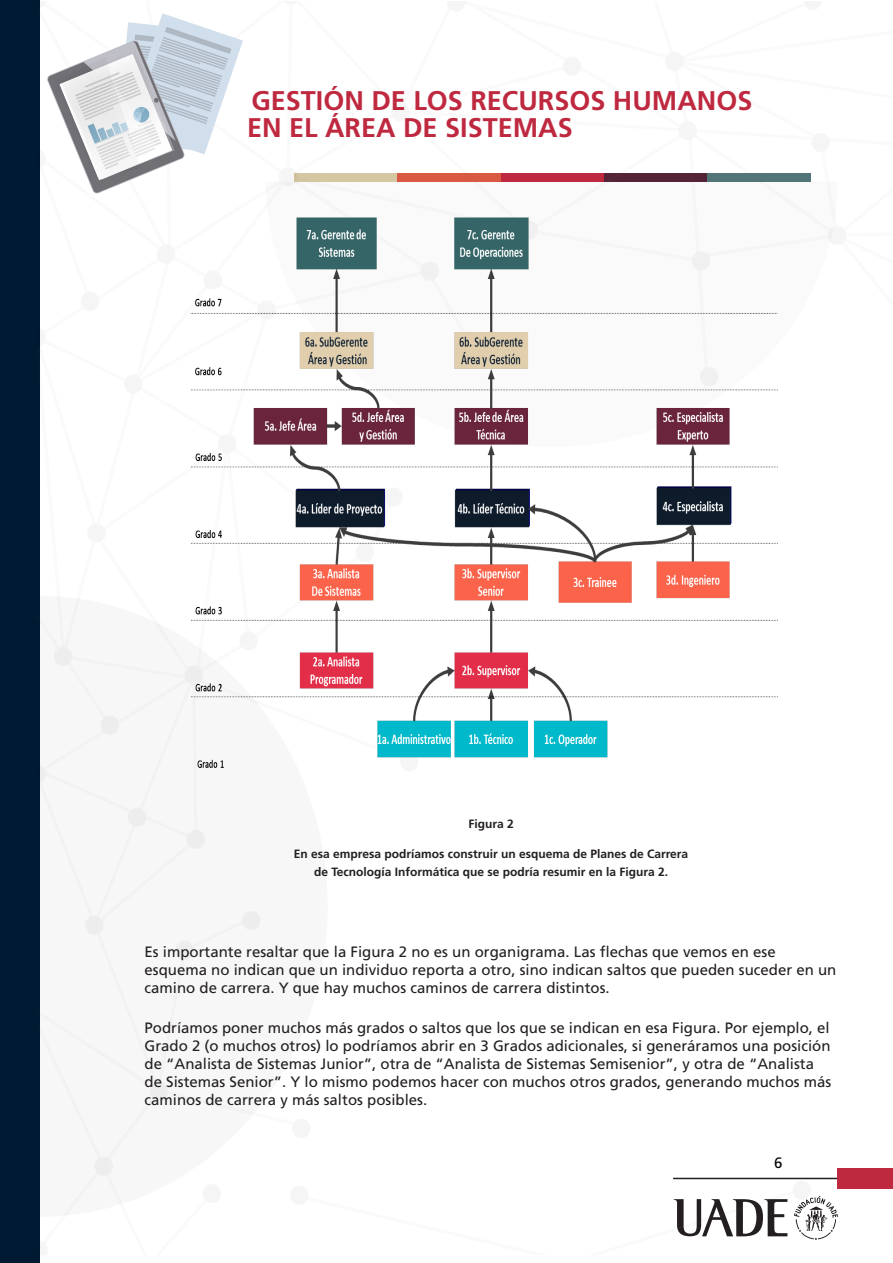
<style>
.page{position:relative;width:893px;height:1263px;background:#fff}
.page>*{position:absolute;margin:0;border:0;box-sizing:border-box;transform-origin:0 0}
.t1{font:700 27px/27px "Frutiger LT Std";color:#bf2940}
.Indice_Texto_-_Nivel{font:15px/18px "Frutiger LT Std";color:#231f20}
.t2{font:15px "Frutiger LT Std";color:#000}
.Indice_Texto_-_Nivel-2{font:700 12px/18px "Frutiger LT Std";color:#231f20;text-align:center}
</style>
<div class="page">
<div style="left:838px;top:1168px;width:55px;height:21px;background:#bf2940"></div>
<img style="left:0;top:1px;width:838px;height:1262px">
<svg style="left:47px;top:13px;width:196px;height:181px"></svg>
<img style="left:189px;top:216px;width:589px;height:562px">
<h1 class="t1" style="left:247px;top:87px;width:507px">GESTIÓN DE LOS RECURSOS HUMANOS<br>EN EL ÁREA DE SISTEMAS</h1>
<p class="Indice_Texto_-_Nivel-2" style="left:468px;top:815px;width:47px">Figura 2</p>
<p class="Indice_Texto_-_Nivel-2" style="left:294px;top:845px;width:396px">En esa empresa podríamos construir un esquema de Planes de Carrera de Tecnología Informática que se podría resumir en la Figura 2.</p>
<p class="Indice_Texto_-_Nivel" style="left:145px;top:942px;width:693px">Es importante resaltar que la Figura 2 no es un organigrama. Las flechas que vemos en ese esquema no indican que un individuo reporta a otro, sino indican saltos que pueden suceder en un camino de carrera. Y que hay muchos caminos de carrera distintos.</p>
<p class="Indice_Texto_-_Nivel" style="left:145px;top:1019px;width:688px">Podríamos poner muchos más grados o saltos que los que se indican en esa Figura. Por ejemplo, el Grado 2 (o muchos otros) lo podríamos abrir en 3 Grados adicionales, si generáramos una posición de “Analista de Sistemas Junior”, otra de “Analista de Sistemas Semisenior”, y otra de “Analista de Sistemas Senior”. Y lo mismo podemos hacer con muchos otros grados, generando muchos más caminos de carrera y más saltos posibles.</p>
<p class="t2" style="left:774px;top:1154px;width:10px">6</p>
</div>
